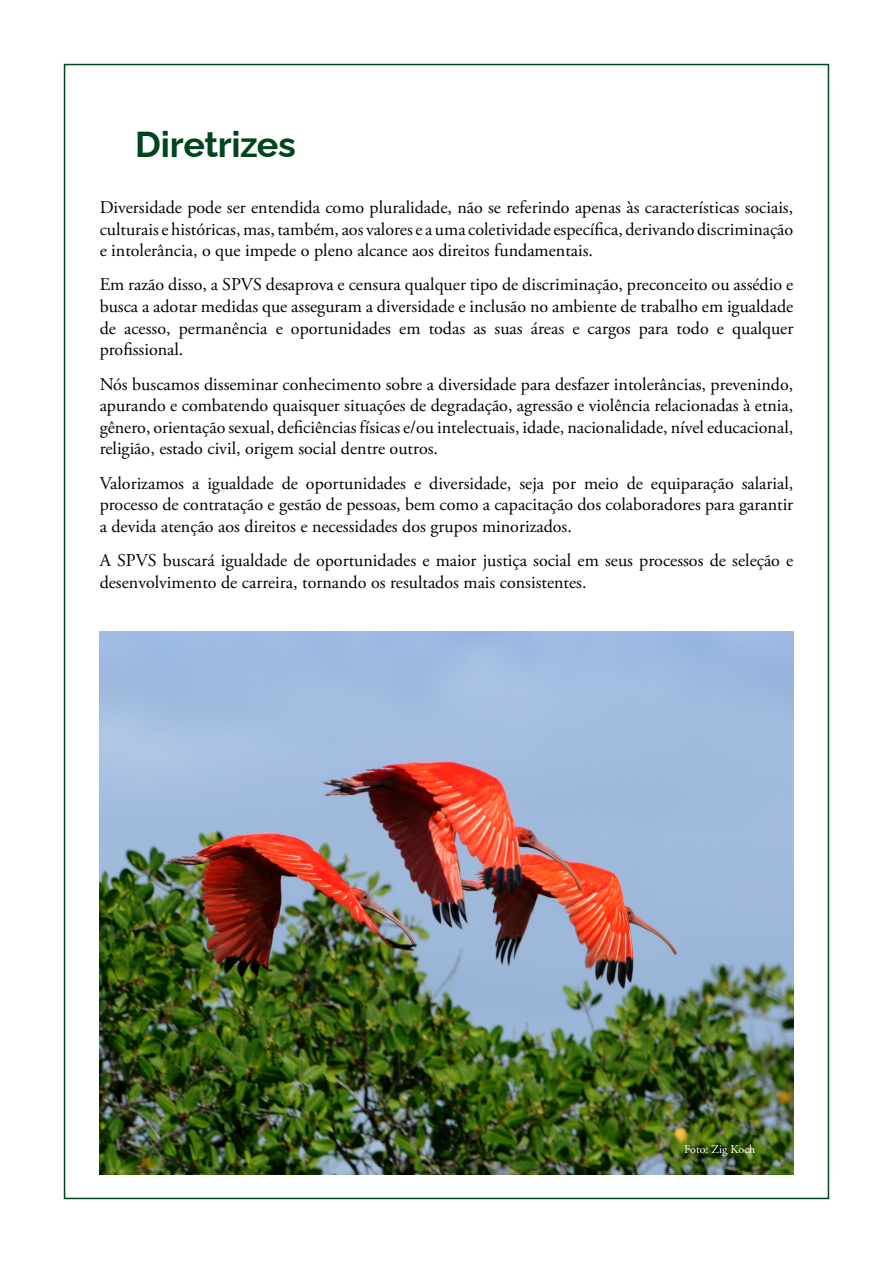
<style>
.page{position:relative;width:893px;height:1263px;background:#fff}
.page>*{position:absolute;margin:0;border:0;box-sizing:border-box;transform-origin:0 0}
.t1{font:100 36px "Raleway";letter-spacing:-.01em;color:#00451c}
.t2{font:18px/21.6px "Adobe Garamond Pro";color:#000;text-align:justify}
.t3{font:12px "Adobe Garamond Pro";color:#fff}
</style>
<div class="page">
<img style="left:100px;top:631px;width:693px;height:543px">
<h1 class="t1" style="left:135px;top:116px;width:162px">Diretrizes</h1>
<p class="t2" style="left:100px;top:197px;width:695px">Diversidade pode ser entendida como pluralidade, não se referindo apenas às características sociais, culturais e históricas, mas, também, aos valores e a uma coletividade específica, derivando discriminação e intolerância, o que impede o pleno alcance aos direitos fundamentais.</p>
<p class="t2" style="left:100px;top:275px;width:695px">Em razão disso, a SPVS desaprova e censura qualquer tipo de discriminação, preconceito ou assédio e busca a adotar medidas que asseguram a diversidade e inclusão no ambiente de trabalho em igualdade de acesso, permanência e oportunidades em todas as suas áreas e cargos para todo e qualquer profissional.</p>
<p class="t2" style="left:100px;top:374px;width:695px">Nós buscamos disseminar conhecimento sobre a diversidade para desfazer intolerâncias, prevenindo, apurando e combatendo quaisquer situações de degradação, agressão e violência relacionadas à etnia, gênero, orientação sexual, deficiências físicas e/ou intelectuais, idade, nacionalidade, nível educacional, religião, estado civil, origem social dentre outros.</p>
<p class="t2" style="left:100px;top:473px;width:695px">Valorizamos a igualdade de oportunidades e diversidade, seja por meio de equiparação salarial, processo de contratação e gestão de pessoas, bem como a capacitação dos colaboradores para garantir a devida atenção aos direitos e necessidades dos grupos minorizados.</p>
<p class="t2" style="left:100px;top:550px;width:695px">A SPVS buscará igualdade de oportunidades e maior justiça social em seus processos de seleção e desenvolvimento de carreira, tornando os resultados mais consistentes.</p>
<p class="t3" style="left:684px;top:1141px;width:73px">Foto: Zig Koch</p>
</div>
